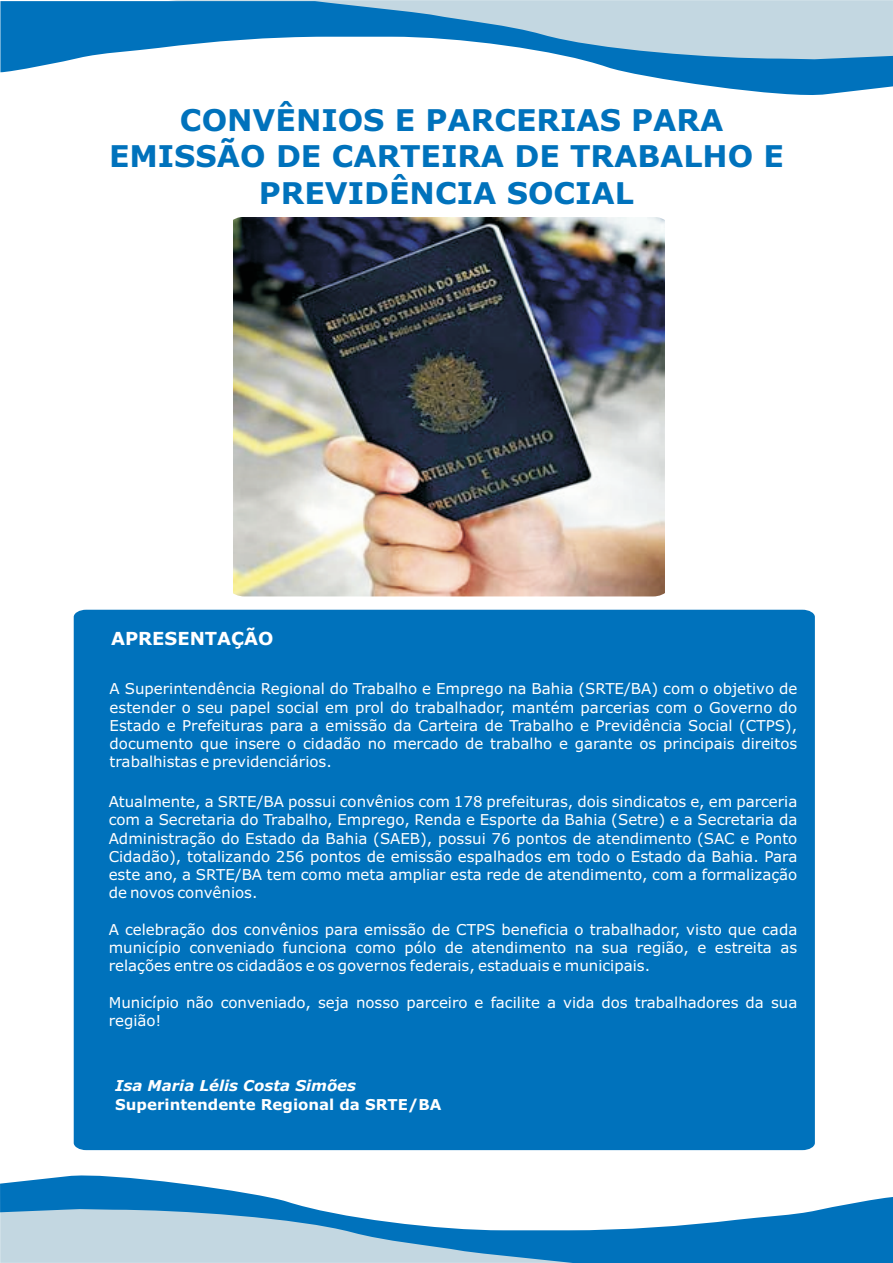
<style>
.page{position:relative;width:893px;height:1263px;background:#fff}
.page>*{position:absolute;margin:0;border:0;box-sizing:border-box;transform-origin:0 0}
.t1{font:700 30px/36.5px "Verdana";color:#0072bc;text-align:center}
.t2{font:700 18px "Verdana";color:#fff}
.t3{font:15px/18.3px "Verdana";color:#fff;text-align:justify}
.t4{font:700 15px "Verdana";color:#fff}
.t5{font:italic 700 15px "Verdana";color:#fff}
</style>
<div class="page">
<img style="left:233px;top:217px;width:431px;height:379px">
<svg style="left:0;top:1px;width:893px;height:94px"></svg>
<svg style="left:0;top:1175px;width:893px;height:88px"></svg>
<div style="left:74px;top:610px;width:741px;height:540px;background:#0072bc"></div>
<h1 class="t1" style="left:109px;top:104px;width:676px">CONVÊNIOS E PARCERIAS PARA<br>EMISSÃO DE CARTEIRA DE TRABALHO E<br>PREVIDÊNCIA SOCIAL</h1>
<p class="t2" style="left:111px;top:631px;width:164px">APRESENTAÇÃO</p>
<p class="t3" style="left:110px;top:681px;width:689px">A Superintendência Regional do Trabalho e Emprego na Bahia (SRTE/BA) com o objetivo de estender o seu papel social em prol do trabalhador, mantém parcerias com o Governo do Estado e Prefeituras para a emissão da Carteira de Trabalho e Previdência Social (CTPS), documento que insere o cidadão no mercado de trabalho e garante os principais direitos trabalhistas e previdenciários.</p>
<p class="t3" style="left:109px;top:794px;width:690px">Atualmente, a SRTE/BA possui convênios com 178 prefeituras, dois sindicatos e, em parceria com a Secretaria do Trabalho, Emprego, Renda e Esporte da Bahia (Setre) e a Secretaria da Administração do Estado da Bahia (SAEB), possui 76 pontos de atendimento (SAC e Ponto Cidadão), totalizando 256 pontos de emissão espalhados em todo o Estado da Bahia. Para este ano, a SRTE/BA tem como meta ampliar esta rede de atendimento, com a formalização de novos convênios.</p>
<p class="t3" style="left:109px;top:921px;width:690px">A celebração dos convênios para emissão de CTPS beneficia o trabalhador, visto que cada município conveniado funciona como pólo de atendimento na sua região, e estreita as relações entre os cidadãos e os governos federais, estaduais e municipais.</p>
<p class="t3" style="left:109px;top:994px;width:690px">Município não conveniado, seja nosso parceiro e facilite a vida dos trabalhadores da sua região!</p>
<p class="t5" style="left:115px;top:1080px;width:242px">Isa Maria Lélis Costa Simões</p>
<p class="t4" style="left:115px;top:1098px;width:328px">Superintendente Regional da SRTE/BA</p>
</div>
